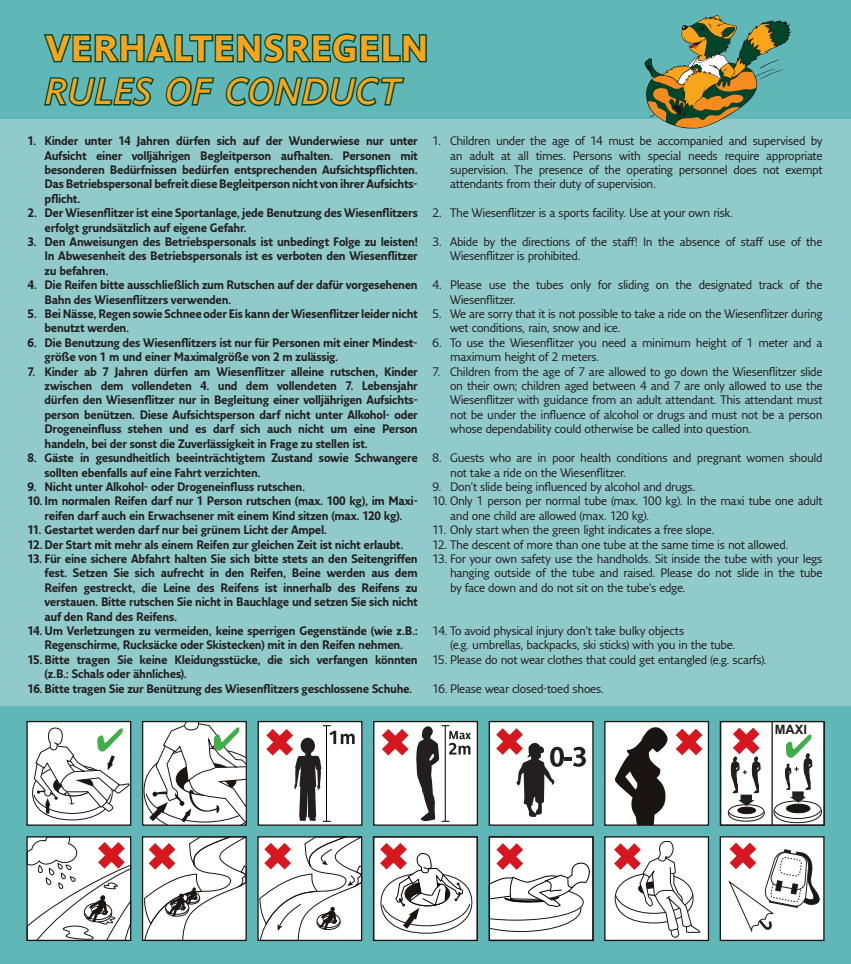
<style>
.page{position:relative;width:851px;height:964px;background:#fff}
.page>*{position:absolute;margin:0;border:0;box-sizing:border-box;transform-origin:0 0}
.t1{font:700 36px "Parisine Ptf";letter-spacing:.02em;color:#f9a51b}
.t2{font:italic 36px "Parisine Ptf";letter-spacing:.03em;color:#f9a51b}
.t3{font:700 12.92px "Arial";color:#231f20}
.t4{font:700 12px/14.4px "Fresco Sans Pro";letter-spacing:-.025em;color:#231f20;scale:.92 1}
.t5{font:12px/14.4px "Fresco Sans Pro";letter-spacing:-.025em;color:#231f20}
</style>
<div class="page">
<div style="left:0;top:0;width:850px;height:964px;background:#90caca"></div>
<div style="left:0;top:0;width:850px;height:119px;background:#60b7b7"></div>
<svg style="left:43px;top:33px;width:384px;height:30px"></svg>
<svg style="left:44px;top:76px;width:110px;height:31px"></svg>
<svg style="left:165px;top:76px;width:50px;height:31px"></svg>
<svg style="left:225px;top:76px;width:180px;height:31px"></svg>
<svg style="left:644px;top:15px;width:147px;height:114px"></svg>
<div style="left:0;top:706px;width:850px;height:258px;background:#60b7b7"></div>
<div style="left:27px;top:721px;width:104px;height:104px;background:#fff"></div>
<div style="left:26px;top:721px;width:105px;height:105px;border:1px solid #1a1415"></div>
<svg style="left:33px;top:727px;width:97px;height:87px"></svg>
<svg style="left:259px;top:836px;width:103px;height:105px;background:#e1d9d9"></svg>
<div style="left:489px;top:837px;width:104px;height:103px;background:#fff"></div>
<svg style="left:490px;top:843px;width:100px;height:89px"></svg>
<div style="left:488px;top:836px;width:105px;height:105px;border:1px solid #1a1415"></div>
<svg style="left:26px;top:836px;width:105px;height:105px;background:#ddd4d5"></svg>
<div style="left:720px;top:837px;width:103px;height:103px;background:#fff"></div>
<div style="left:719px;top:836px;width:105px;height:105px;border:1px solid #1a1415"></div>
<svg style="left:728px;top:842px;width:95px;height:92px"></svg>
<div style="left:258px;top:721px;width:104px;height:104px;background:#fff"></div>
<div style="left:257px;top:721px;width:105px;height:105px;border:1px solid #1a1415"></div>
<svg style="left:266px;top:725px;width:88px;height:97px"></svg>
<div style="left:489px;top:721px;width:104px;height:104px;background:#fff"></div>
<div style="left:488px;top:721px;width:105px;height:105px;border:1px solid #1a1415"></div>
<svg style="left:496px;top:728px;width:89px;height:89px"></svg>
<svg style="left:143px;top:721px;width:104px;height:105px;background:#d6d8d6"></svg>
<div style="left:373px;top:837px;width:104px;height:103px;background:#fff"></div>
<div style="left:373px;top:836px;width:104px;height:105px;border:1px solid #1a1415"></div>
<svg style="left:380px;top:843px;width:90px;height:86px"></svg>
<div style="left:604px;top:837px;width:104px;height:103px;background:#fff"></div>
<div style="left:604px;top:836px;width:105px;height:105px;border:1px solid #1a1415"></div>
<svg style="left:614px;top:840px;width:86px;height:98px"></svg>
<div style="left:720px;top:721px;width:103px;height:104px;background:#fff"></div>
<div style="left:720px;top:721px;width:104px;height:104px;border:1px solid #1a1415"></div>
<svg style="left:728px;top:805px;width:36px;height:16px"></svg>
<div style="left:727px;top:804px;width:37px;height:17px;border:1px solid #1a1415;border-radius:50%"></div>
<div style="left:604px;top:721px;width:104px;height:104px;background:#fff"></div>
<div style="left:604px;top:721px;width:105px;height:105px;border:1px solid #1a1415"></div>
<svg style="left:614px;top:727px;width:54px;height:98px"></svg>
<svg style="left:675px;top:728px;width:27px;height:27px"></svg>
<svg style="left:144px;top:836px;width:103px;height:105px;background:#e0d8d8"></svg>
<div style="left:374px;top:721px;width:103px;height:104px;background:#fff"></div>
<div style="left:373px;top:721px;width:105px;height:105px;border:1px solid #1a1415"></div>
<svg style="left:382px;top:729px;width:26px;height:26px"></svg>
<svg style="left:416px;top:725px;width:55px;height:97px"></svg>
<hr style="left:771px;top:721px;width:1px;height:104px;background:#1a1415">
<svg style="left:773px;top:801px;width:48px;height:21px"></svg>
<div style="left:773px;top:800px;width:48px;height:23px;border:1px solid #1a1415;border-radius:50%"></div>
<div style="left:786px;top:804px;width:23px;height:9px;background:#1a1415;border-radius:50%"></div>
<div style="left:786px;top:804px;width:24px;height:9px;border:1px solid #1a1415;border-radius:50%"></div>
<svg style="left:773px;top:810px;width:48px;height:9px"></svg>
<svg style="left:728px;top:727px;width:36px;height:91px"></svg>
<svg style="left:784px;top:734px;width:28px;height:68px"></svg>
<h1 class="t1" style="left:45px;top:21px;width:384px">VERHALTENSREGELN</h1>
<h1 class="t2" style="left:45px;top:65px;width:356px">RULES OF CONDUCT</h1>
<p class="t4" style="left:44px;top:134px;width:407px;text-align:justify;text-indent:-17px">1. Kinder unter 14 Jahren dürfen sich auf der Wunderwiese nur unter Aufsicht einer volljährigen Begleitperson aufhalten. Personen mit besonderen Bedürfnissen bedürfen entsprechenden Aufsichtspflichten.<br>Das Betriebspersonal befreit diese Begleitperson nicht von ihrer Aufsichts&shy;pflicht.</p>
<p class="t4" style="left:44px;top:206px;width:407px;text-indent:-17px">2. Der Wiesenflitzer ist eine Sportanlage, jede Benutzung des Wiesenflitzers erfolgt grundsätzlich auf eigene Gefahr.</p>
<p class="t4" style="left:44px;top:234px;width:407px;text-align:justify;text-indent:-17px">3. Den Anweisungen des Betriebspersonals ist unbedingt Folge zu leisten!<br>In Abwesenheit des Betriebspersonals ist es verboten den Wiesenflitzer zu befahren.</p>
<p class="t4" style="left:44px;top:278px;width:407px;text-indent:-17px">4. Die Reifen bitte ausschließlich zum Rutschen auf der dafür vorgesehenen<br>Bahn des Wiesenflitzers verwenden.</p>
<p class="t4" style="left:44px;top:306px;width:407px;text-indent:-17px">5. Bei Nässe, Regen sowie Schnee oder Eis kann der Wiesenflitzer leider nicht benutzt werden.</p>
<p class="t4" style="left:44px;top:335px;width:407px;text-indent:-17px">6. Die Benutzung des Wiesenflitzers ist nur für Personen mit einer Mindest&shy;größe von 1 m und einer Maximalgröße von 2 m zulässig.</p>
<p class="t4" style="left:44px;top:364px;width:407px;text-align:justify;text-indent:-17px">7. Kinder ab 7 Jahren dürfen am Wiesenflitzer alleine rutschen, Kinder zwischen dem vollendeten 4. und dem vollendeten 7. Lebensjahr dürfen den Wiesenflitzer nur in Begleitung einer volljährigen Aufsichts&shy;person benützen. Diese Aufsichtsperson darf nicht unter Alkohol- oder Drogeneinfluss stehen und es darf sich auch nicht um eine Person handeln, bei der sonst die Zuverlässigkeit in Frage zu stellen ist.</p>
<p class="t4" style="left:44px;top:450px;width:407px;text-indent:-17px">8. Gäste in gesundheitlich beeinträchtigtem Zustand sowie Schwangere sollten ebenfalls auf eine Fahrt verzichten.</p>
<p class="t4" style="left:27px;top:479px;width:303px">9. Nicht unter Alkohol- oder Drogeneinfluss rutschen.</p>
<p class="t4" style="left:27px;top:494px;width:426px;text-align:center">10. Im normalen Reifen darf nur 1 Person rutschen (max. 100 kg), im Maxi&shy;reifen darf auch ein Erwachsener mit einem Kind sitzen (max. 120 kg).</p>
<p class="t4" style="left:27px;top:522px;width:327px">11. Gestartet werden darf nur bei grünem Licht der Ampel.</p>
<p class="t4" style="left:27px;top:537px;width:410px">12. Der Start mit mehr als einem Reifen zur gleichen Zeit ist nicht erlaubt.</p>
<p class="t4" style="left:44px;top:551px;width:407px;text-align:justify;text-indent:-17px">13. Für eine sichere Abfahrt halten Sie sich bitte stets an den Seitengriffen fest. Setzen Sie sich aufrecht in den Reifen, Beine werden aus dem Reifen gestreckt, die Leine des Reifens ist innerhalb des Reifens zu verstauen. Bitte rutschen Sie nicht in Bauchlage und setzen Sie sich nicht auf den Rand des Reifens.</p>
<p class="t4" style="left:27px;top:623px;width:425px;text-align:center">14. Um Verletzungen zu vermeiden, keine sperrigen Gegenstände (wie z.B.:<br>Regenschirme, Rucksäcke oder Skistecken) mit in den Reifen nehmen.</p>
<p class="t4" style="left:44px;top:652px;width:407px;text-indent:-17px">15. Bitte tragen Sie keine Kleidungsstücke, die sich verfangen könnten (z.B.: Schals oder ähnliches).</p>
<p class="t4" style="left:27px;top:681px;width:420px">16. Bitte tragen Sie zur Benützung des Wiesenflitzers geschlossene Schuhe.</p>
<p class="t5" style="left:450px;top:133px;width:374px;text-align:justify;text-indent:-18px">1. Children under the age of 14 must be accompanied and supervised by an adult at all times. Persons with special needs require appropriate supervision. The presence of the operating personnel does not exempt attendants from their duty of supervision.</p>
<p class="t5" style="left:432px;top:205px;width:302px">2. The Wiesenflitzer is a sports facility. Use at your own risk.</p>
<p class="t5" style="left:450px;top:234px;width:374px;text-indent:-18px">3. Abide by the directions of the staff! In the absence of staff use of the<br>Wiesenflitzer is prohibited.</p>
<p class="t5" style="left:450px;top:277px;width:374px;text-indent:-18px">4. Please use the tubes only for sliding on the designated track of the<br>Wiesenflitzer.</p>
<p class="t5" style="left:450px;top:306px;width:374px;text-indent:-18px">5. We are sorry that it is not possible to take a ride on the Wiesenflitzer during wet conditions, rain, snow and ice.</p>
<p class="t5" style="left:450px;top:335px;width:374px;text-indent:-18px">6. To use the Wiesenflitzer you need a minimum height of 1 meter and a maximum height of 2 meters.</p>
<p class="t5" style="left:450px;top:364px;width:374px;text-align:justify;text-indent:-18px">7. Children from the age of 7 are allowed to go down the Wiesenflitzer slide on their own; children aged between 4 and 7 are only allowed to use the Wiesenflitzer with guidance from an adult attendant. This attendant must not be under the influence of alcohol or drugs and must not be a person whose dependability could otherwise be called into question.</p>
<p class="t5" style="left:450px;top:450px;width:374px;text-indent:-18px">8. Guests who are in poor health conditions and pregnant women should not take a ride on the Wiesenflitzer.</p>
<p class="t5" style="left:432px;top:479px;width:265px">9. Don’t slide being influenced by alcohol and drugs.</p>
<p class="t5" style="left:450px;top:493px;width:374px;text-indent:-18px">10. Only 1 person per normal tube (max. 100 kg). In the maxi tube one adult and one child are allowed (max. 120 kg).</p>
<p class="t5" style="left:432px;top:522px;width:283px">11. Only start when the green light indicates a free slope.</p>
<p class="t5" style="left:432px;top:537px;width:357px">12. The descent of more than one tube at the same time is not allowed.</p>
<p class="t5" style="left:450px;top:551px;width:374px;text-align:justify;text-indent:-18px">13. For your own safety use the handholds. Sit inside the tube with your legs hanging outside of the tube and raised. Please do not slide in the tube by face down and do not sit on the tube’s edge.</p>
<p class="t5" style="left:450px;top:623px;width:287px;text-indent:-18px">14. To avoid physical injury don’t take bulky objects<br>(e.g. umbrellas, backpacks, ski sticks) with you in the tube.</p>
<p class="t5" style="left:432px;top:652px;width:336px">15. Please do not wear clothes that could get entangled (e.g. scarfs).</p>
<p class="t5" style="left:432px;top:681px;width:173px">16. Please wear closed-toed shoes.</p>
<p class="t3" style="left:774px;top:721px;width:34px">MAXI</p>
</div>
